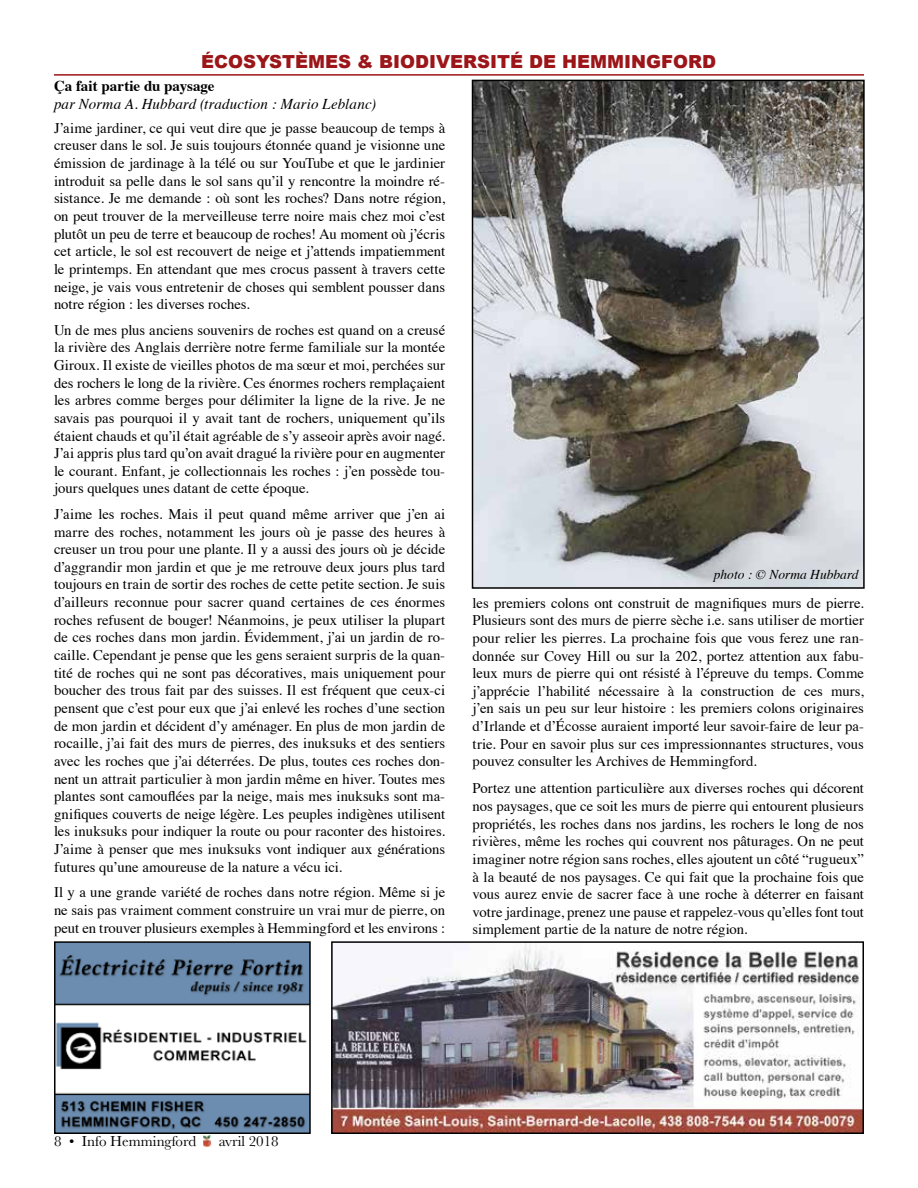
<style>
.page{position:relative;width:918px;height:1188px;background:#fff}
.page>*{position:absolute;margin:0;border:0;box-sizing:border-box;transform-origin:0 0}
.t1{font:900 18px "Arial";color:#9c1519}
.t2{font:italic 15px "Times";letter-spacing:.01em;color:#000}
.t3{font:15px "Baskerville";color:#000}
.t4{font:700 15px "Times";color:#000}
.t5{font:14.7px/17.7px "Times";color:#000;text-align:justify}
.t6{font:italic 13.5px "Times";color:#000}
</style>
<div class="page">
<img style="left:475px;top:83px;width:387px;height:503px">
<div style="left:472px;top:80px;width:393px;height:509px;border:2px solid #000"></div>
<svg style="left:203px;top:1135px;width:8px;height:11px"></svg>
<hr style="left:54px;top:74px;width:810px;height:2px;background:#9c1519">
<img style="left:57px;top:944px;width:251px;height:187px">
<div style="left:54px;top:941px;width:257px;height:193px;border:2px solid #000"></div>
<img style="left:334px;top:944px;width:527px;height:187px">
<div style="left:331px;top:941px;width:533px;height:193px;border:2px solid #000"></div>
<p class="t1" style="left:201px;top:49px;width:517px">ÉCOSYSTÈMES &amp; BIODIVERSITÉ DE HEMMINGFORD</p>
<p class="t4" style="left:54px;top:71px;width:162px">Ça fait partie du paysage</p>
<p class="t2" style="left:54px;top:91px;width:324px">par Norma A. Hubbard (traduction : Mario Leblanc)</p>
<p class="t5" style="left:54px;top:118px;width:393px">J’aime jardiner, ce qui veut dire que je passe beaucoup de temps à creuser dans le sol. Je suis toujours étonnée quand je visionne une émission de jardinage à la télé ou sur YouTube et que le jardinier introduit sa pelle dans le sol sans qu’il y rencontre la moindre ré&shy;sistance. Je me demande : où sont les roches? Dans notre région, on peut trouver de la merveilleuse terre noire mais chez moi c’est plutôt un peu de terre et beaucoup de roches! Au moment où j’écris cet article, le sol est recouvert de neige et j’attends impatiemment le printemps. En attendant que mes crocus passent à travers cette neige, je vais vous entretenir de choses qui semblent pousser dans notre région : les diverses roches.</p>
<p class="t5" style="left:54px;top:320px;width:393px">Un de mes plus anciens souvenirs de roches est quand on a creusé la rivière des Anglais derrière notre ferme familiale sur la montée Giroux. Il existe de vieilles photos de ma sœur et moi, perchées sur des rochers le long de la rivière. Ces énormes rochers remplaçaient les arbres comme berges pour délimiter la ligne de la rive. Je ne savais pas pourquoi il y avait tant de rochers, uniquement qu’ils étaient chauds et qu’il était agréable de s’y asseoir après avoir nagé.<br>J’ai appris plus tard qu’on avait dragué la rivière pour en augmenter le courant. Enfant, je collectionnais les roches : j’en possède tou&shy;jours quelques unes datant de cette époque.</p>
<p class="t5" style="left:54px;top:504px;width:393px">J’aime les roches. Mais il peut quand même arriver que j’en ai marre des roches, notamment les jours où je passe des heures à creuser un trou pour une plante. Il y a aussi des jours où je décide d’aggrandir mon jardin et que je me retrouve deux jours plus tard toujours en train de sortir des roches de cette petite section. Je suis d’ailleurs reconnue pour sacrer quand certaines de ces énormes roches refusent de bouger! Néanmoins, je peux utiliser la plupart de ces roches dans mon jardin. Évidemment, j’ai un jardin de ro&shy;caille. Cependant je pense que les gens seraient surpris de la quan&shy;tité de roches qui ne sont pas décoratives, mais uniquement pour boucher des trous fait par des suisses. Il est fréquent que ceux-ci pensent que c’est pour eux que j’ai enlevé les roches d’une section de mon jardin et décident d’y aménager. En plus de mon jardin de rocaille, j’ai fait des murs de pierres, des inuksuks et des sentiers avec les roches que j’ai déterrées. De plus, toutes ces roches don&shy;nent un attrait particulier à mon jardin même en hiver. Toutes mes plantes sont camouflées par la neige, mais mes inuksuks sont ma&shy;gnifiques couverts de neige légère. Les peuples indigènes utilisent les inuksuks pour indiquer la route ou pour raconter des histoires.<br>J’aime à penser que mes inuksuks vont indiquer aux générations futures qu’une amoureuse de la nature a vécu ici.</p>
<p class="t5" style="left:54px;top:882px;width:393px">Il y a une grande variété de roches dans notre région. Même si je ne sais pas vraiment comment construire un vrai mur de pierre, on peut en trouver plusieurs exemples à Hemmingford et les environs :</p>
<p class="t6" style="left:714px;top:563px;width:146px">photo : © Norma Hubbard</p>
<p class="t5" style="left:473px;top:593px;width:393px">les premiers colons ont construit de magnifiques murs de pierre.<br>Plusieurs sont des murs de pierre sèche i.e. sans utiliser de mortier pour relier les pierres. La prochaine fois que vous ferez une ran&shy;donnée sur Covey Hill ou sur la 202, portez attention aux fabu&shy;leux murs de pierre qui ont résisté à l’épreuve du temps. Comme j’apprécie l’habilité nécessaire à la construction de ces murs, j’en sais un peu sur leur histoire : les premiers colons originaires d’Irlande et d’Écosse auraient importé leur savoir-faire de leur pa&shy;trie. Pour en savoir plus sur ces impressionnantes structures, vous pouvez consulter les Archives de Hemmingford.</p>
<p class="t5" style="left:473px;top:778px;width:393px">Portez une attention particulière aux diverses roches qui décorent nos paysages, que ce soit les murs de pierre qui entourent plusieurs propriétés, les roches dans nos jardins, les rochers le long de nos rivières, même les roches qui couvrent nos pâturages. On ne peut imaginer notre région sans roches, elles ajoutent un côté “rugueux” à la beauté de nos paysages. Ce qui fait que la prochaine fois que vous aurez envie de sacrer face à une roche à déterrer en faisant votre jardinage, prenez une pause et rappelez-vous qu’elles font tout simplement partie de la nature de notre région.</p>
<p class="t3" style="left:54px;top:1132px;width:144px">8 • Info Hemmingford</p>
<p class="t3" style="left:219px;top:1132px;width:62px">avril 2018</p>
</div>
